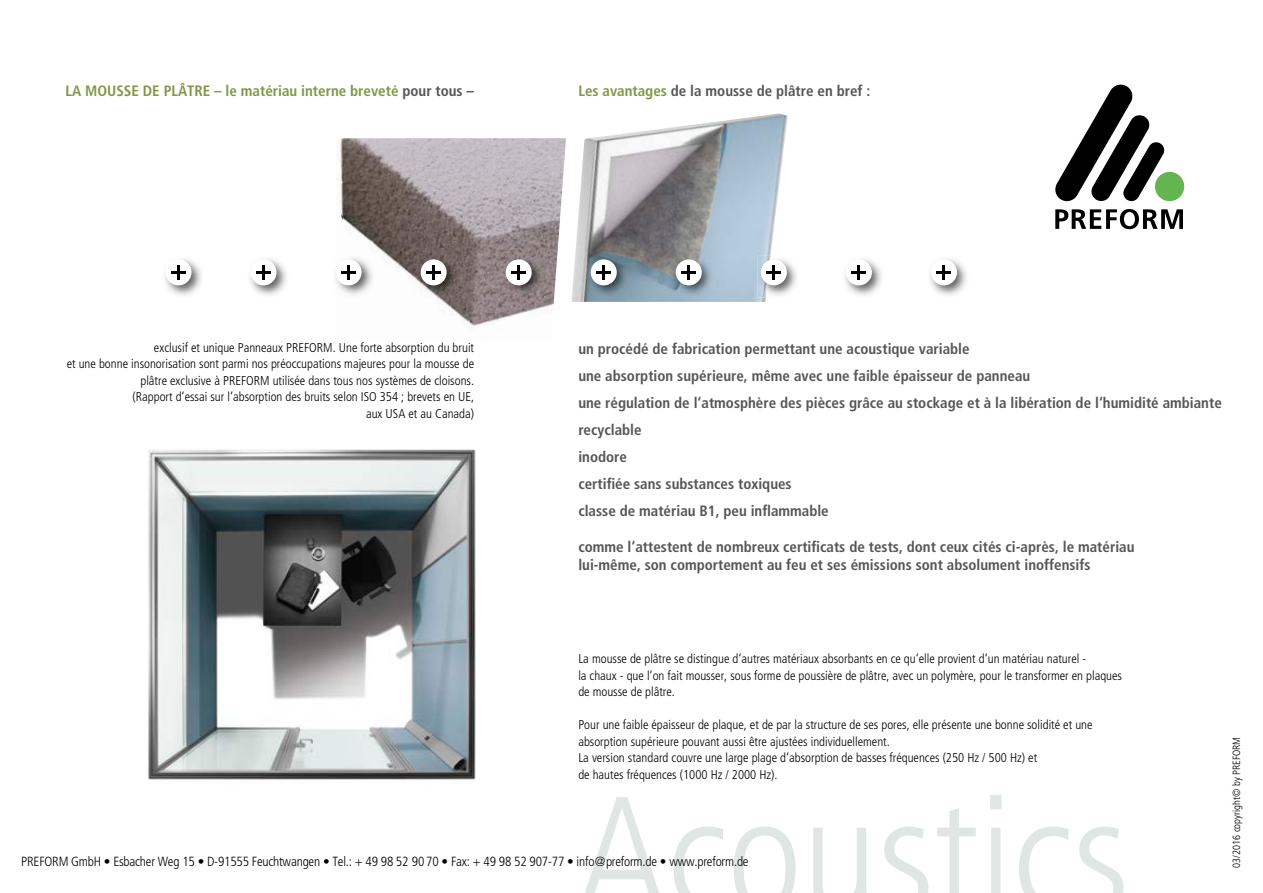
<style>
.page{position:relative;width:1263px;height:893px;background:#fff}
.page>*{position:absolute;margin:0;border:0;box-sizing:border-box;transform-origin:0 0}
.t1{font:300 condensed 162px "Frutiger";color:#dfe6e4}
.t2{font:700 condensed 15px/27px "Frutiger";color:#565655}
.t3{font:700 condensed 15px "Frutiger";color:#829648}
.t4{font:300 condensed 13.35px "Frutiger";letter-spacing:-.015em;color:#000}
.t5{font:300 condensed 12.75px/16.5px "Frutiger";color:#000}
.t6{font:300 condensed 10.5px "Frutiger";color:#000}
.s1{color:#565655}
.s2{color:#829648}
</style>
<div class="page">
<svg style="left:1055px;top:84px;width:130px;height:118px"></svg>
<svg style="left:1055px;top:209px;width:128px;height:20px"></svg>
<img style="left:148px;top:449px;width:328px;height:331px">
<img style="left:571px;top:113px;width:217px;height:189px">
<img style="left:339px;top:138px;width:227px;height:160px">
<img style="left:437px;top:293px;width:117px;height:33px">
<img style="left:337px;top:138px;width:128px;height:47px">
<img style="left:337px;top:202px;width:49px;height:96px">
<img style="left:165px;top:259px;width:37px;height:37px">
<div style="left:165px;top:259px;width:26px;height:26px;background:#fff;border-radius:50%"></div>
<hr style="left:177px;top:265px;width:3px;height:15px;background:#000">
<hr style="left:171px;top:271px;width:15px;height:3px;background:#000">
<img style="left:250px;top:259px;width:37px;height:37px">
<div style="left:251px;top:259px;width:26px;height:26px;background:#fff;border-radius:50%"></div>
<hr style="left:262px;top:265px;width:3px;height:15px;background:#000">
<hr style="left:256px;top:271px;width:15px;height:3px;background:#000">
<img style="left:335px;top:256px;width:39px;height:42px">
<div style="left:336px;top:259px;width:26px;height:26px;background:#fff;border-radius:50%"></div>
<hr style="left:347px;top:265px;width:3px;height:15px;background:#000">
<hr style="left:341px;top:271px;width:15px;height:3px;background:#000">
<img style="left:417px;top:256px;width:42px;height:42px">
<div style="left:421px;top:259px;width:26px;height:26px;background:#fff;border-radius:50%"></div>
<hr style="left:432px;top:265px;width:3px;height:15px;background:#000">
<hr style="left:426px;top:271px;width:15px;height:3px;background:#000">
<img style="left:502px;top:256px;width:42px;height:42px">
<div style="left:506px;top:259px;width:26px;height:26px;background:#fff;border-radius:50%"></div>
<hr style="left:517px;top:265px;width:3px;height:15px;background:#000">
<hr style="left:511px;top:271px;width:15px;height:3px;background:#000">
<img style="left:587px;top:256px;width:42px;height:42px">
<div style="left:591px;top:259px;width:26px;height:26px;background:#fff;border-radius:50%"></div>
<hr style="left:602px;top:265px;width:3px;height:15px;background:#000">
<hr style="left:596px;top:271px;width:15px;height:3px;background:#000">
<img style="left:672px;top:256px;width:42px;height:42px">
<div style="left:676px;top:259px;width:26px;height:26px;background:#fff;border-radius:50%"></div>
<hr style="left:687px;top:265px;width:3px;height:15px;background:#000">
<hr style="left:681px;top:271px;width:15px;height:3px;background:#000">
<img style="left:771px;top:256px;width:26px;height:42px">
<img style="left:757px;top:256px;width:14px;height:42px">
<div style="left:761px;top:259px;width:26px;height:26px;background:#fff;border-radius:50%"></div>
<hr style="left:772px;top:265px;width:3px;height:15px;background:#000">
<hr style="left:766px;top:271px;width:15px;height:3px;background:#000">
<img style="left:845px;top:259px;width:37px;height:37px">
<div style="left:846px;top:259px;width:26px;height:26px;background:#fff;border-radius:50%"></div>
<hr style="left:857px;top:265px;width:3px;height:15px;background:#000">
<hr style="left:851px;top:271px;width:15px;height:3px;background:#000">
<img style="left:930px;top:259px;width:37px;height:37px">
<div style="left:931px;top:259px;width:26px;height:26px;background:#fff;border-radius:50%"></div>
<hr style="left:942px;top:265px;width:3px;height:15px;background:#000">
<hr style="left:936px;top:271px;width:15px;height:3px;background:#000">
<p class="t3" style="left:66px;top:82px;width:410px">LA MOUSSE DE PLÂTRE – le matériau interne breveté <span class="s1">pour tous –</span></p>
<p class="t2" style="left:578px;top:78px;width:294px"><span class="s2">Les avantages</span> de la mousse de plâtre en bref :</p>
<p class="t5" style="left:67px;top:339px;width:409px;text-align:right">exclusif et unique Panneaux PREFORM. Une forte absorption du bruit<br>et une bonne insonorisation sont parmi nos préoccupations majeures pour la mousse de plâtre exclusive à PREFORM utilisée dans tous nos systèmes de cloisons.<br>(Rapport d‘essai sur l‘absorption des bruits selon ISO 354 ; brevets en UE,<br>aux USA et au Canada)</p>
<p class="t2" style="left:578px;top:335px;width:645px">un procédé de fabrication permettant une acoustique variable<br>une absorption supérieure, même avec une faible épaisseur de panneau<br>une régulation de l‘atmosphère des pièces grâce au stockage et à la libération de l‘humidité ambiante recyclable<br>inodore<br>certifiée sans substances toxiques<br>classe de matériau B1, peu inflammable</p>
<p class="t2" style="left:578px;top:537px;width:558px;line-height:18px">comme l‘attestent de nombreux certificats de tests, dont ceux cités ci-après, le matériau lui-même, son comportement au feu et ses émissions sont absolument inoffensifs</p>
<p class="t5" style="left:578px;top:651px;width:545px">La mousse de plâtre se distingue d‘autres matériaux absorbants en ce qu‘elle provient d‘un matériau naturel -<br>la chaux - que l‘on fait mousser, sous forme de poussière de plâtre, avec un polymère, pour le transformer en plaques de mousse de plâtre.</p>
<p class="t5" style="left:578px;top:717px;width:516px">Pour une faible épaisseur de plaque, et de par la structure de ses pores, elle présente une bonne solidité et une absorption supérieure pouvant aussi être ajustées individuellement.<br>La version standard couvre une large plage d‘absorption de basses fréquences (250 Hz / 500 Hz) et<br>de hautes fréquences (1000 Hz / 2000 Hz).</p>
<h1 class="t1" style="left:577px;top:762px;width:554px">Acoustics</h1>
<p class="t4" style="left:21px;top:854px;width:729px">PREFORM GmbH • Esbacher Weg 15 • D-91555 Feuchtwangen • Tel.: + 49 98 52 90 70 • Fax: + 49 98 52 907-77 • info@preform.de • www.preform.de</p>
<p class="t6" style="left:1230px;top:868px;width:133px;rotate:-90deg">03/2016 copyright© by PREFORM</p>
</div>
